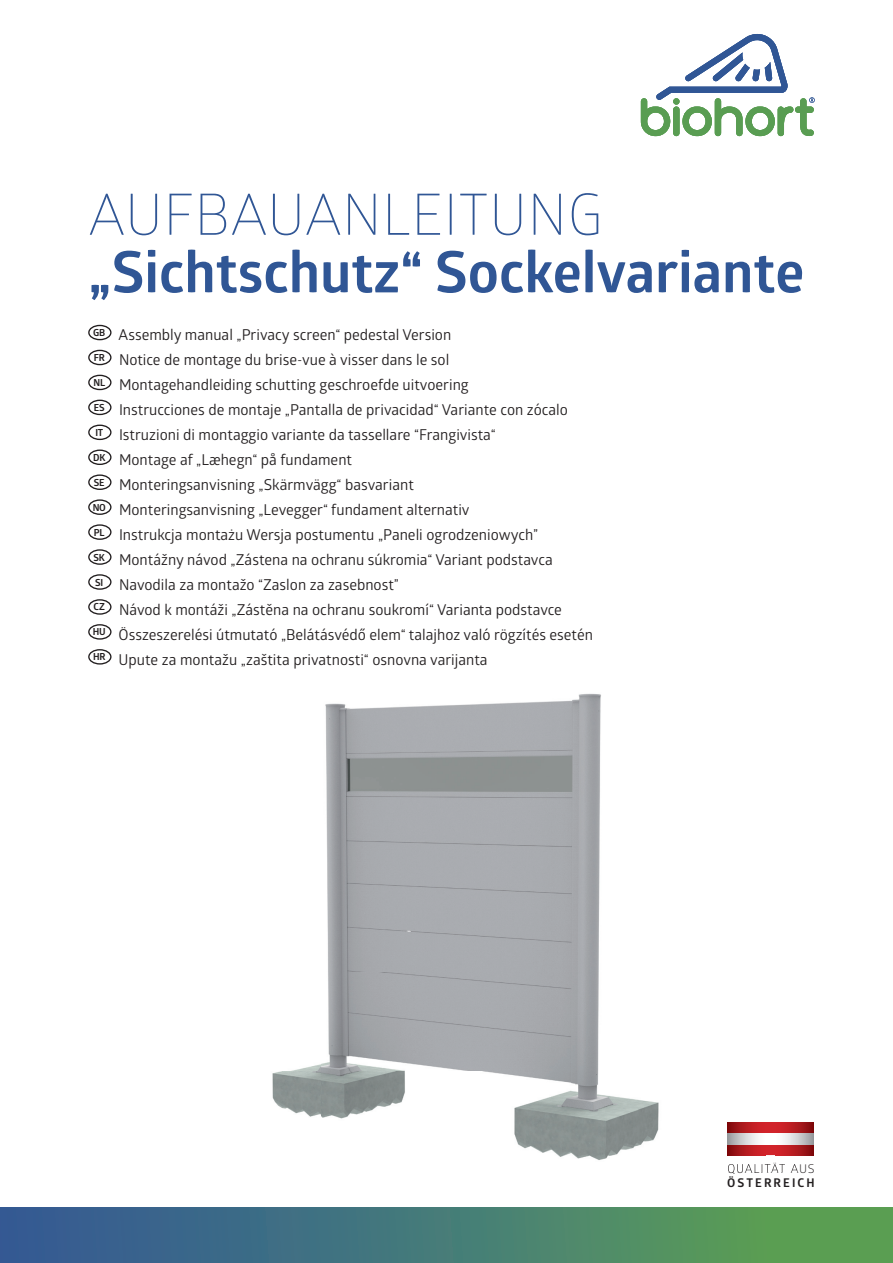
<style>
.page{position:relative;width:893px;height:1263px;background:#fff}
.page>*{position:absolute;margin:0;border:0;box-sizing:border-box;transform-origin:0 0}
.t1{font:700 57.15px "Glober";color:#305695}
.t2{font:300 57.15px "Glober";letter-spacing:.01em;color:#305695}
.t3{font:15px/24.9px "Glober";color:#231f20}
.t4{font:12px "Glober";letter-spacing:.06em;color:#231f20}
.t5{font:700 12px "Glober";letter-spacing:.17em;color:#231f20}
</style>
<div class="page">
<div style="left:0;top:1208px;width:893px;height:55px;background:linear-gradient(to right,#31579a,#5ea54e)"></div>
<svg style="left:641px;top:34px;width:174px;height:102px"></svg>
<svg style="left:797px;top:1123px;width:16px;height:10px"></svg>
<svg style="left:797px;top:1144px;width:16px;height:11px"></svg>
<svg style="left:797px;top:1133px;width:16px;height:11px"></svg>
<div style="left:88px;top:325px;width:24px;height:15px;border:1px solid #231f20;border-radius:50%"></div>
<div style="left:88px;top:350px;width:24px;height:15px;border:1px solid #231f20;border-radius:50%"></div>
<div style="left:88px;top:375px;width:24px;height:15px;border:1px solid #231f20;border-radius:50%"></div>
<div style="left:88px;top:400px;width:24px;height:15px;border:1px solid #231f20;border-radius:50%"></div>
<div style="left:88px;top:425px;width:24px;height:15px;border:1px solid #231f20;border-radius:50%"></div>
<svg style="left:89px;top:450px;width:22px;height:14px"></svg>
<div style="left:88px;top:449px;width:24px;height:16px;border:1px solid #231f20;border-radius:50%"></div>
<svg style="left:89px;top:475px;width:22px;height:14px"></svg>
<div style="left:88px;top:474px;width:24px;height:16px;border:1px solid #231f20;border-radius:50%"></div>
<svg style="left:89px;top:500px;width:22px;height:14px"></svg>
<div style="left:88px;top:499px;width:24px;height:16px;border:1px solid #231f20;border-radius:50%"></div>
<svg style="left:89px;top:525px;width:22px;height:14px"></svg>
<div style="left:88px;top:524px;width:24px;height:16px;border:1px solid #231f20;border-radius:50%"></div>
<svg style="left:89px;top:550px;width:22px;height:14px"></svg>
<div style="left:88px;top:549px;width:24px;height:16px;border:1px solid #231f20;border-radius:50%"></div>
<svg style="left:89px;top:575px;width:22px;height:14px"></svg>
<div style="left:88px;top:574px;width:24px;height:16px;border:1px solid #231f20;border-radius:50%"></div>
<svg style="left:89px;top:600px;width:22px;height:14px"></svg>
<div style="left:88px;top:599px;width:24px;height:16px;border:1px solid #231f20;border-radius:50%"></div>
<svg style="left:89px;top:625px;width:22px;height:14px"></svg>
<div style="left:88px;top:624px;width:24px;height:16px;border:1px solid #231f20;border-radius:50%"></div>
<svg style="left:89px;top:650px;width:22px;height:14px"></svg>
<div style="left:88px;top:649px;width:24px;height:16px;border:1px solid #231f20;border-radius:50%"></div>
<img style="left:272px;top:693px;width:525px;height:470px">
<img style="left:728px;top:1163px;width:69px;height:8px">
<img style="left:765px;top:1144px;width:10px;height:11px">
<svg style="left:765px;top:1123px;width:10px;height:21px"></svg>
<img style="left:727px;top:1123px;width:38px;height:32px">
<img style="left:775px;top:1123px;width:22px;height:32px">
<h1 class="t2" style="left:88px;top:176px;width:516px">AUFBAUANLEITUNG</h1>
<h1 class="t1" style="left:88px;top:231px;width:718px">„Sichtschutz“ Sockelvariante</h1>
<p class="t3" style="left:93px;top:322px;width:502px"><sup>GB</sup> Assembly manual „Privacy screen“ pedestal Version<br><sup>FR</sup> Notice de montage du brise-vue à visser dans le sol<br><sup>NL</sup> Montagehandleiding schutting geschroefde uitvoering<br><sup>ES</sup> Instrucciones de montaje „Pantalla de privacidad“ Variante con zócalo<br><sup>IT</sup> Istruzioni di montaggio variante da tassellare “Frangivista“<br><sup>DK</sup> Montage af „Læhegn“ på fundament<br><sup>SE</sup> Monteringsanvisning „Skärmvägg“ basvariant<br><sup>NO</sup> Monteringsanvisning „Levegger“ fundament alternativ<br><sup>PL</sup> Instrukcja montażu Wersja postumentu „Paneli ogrodzeniowych”<br><sup>SK</sup> Montážny návod „Zástena na ochranu súkromia“ Variant podstavca<br><sup>SI</sup> Navodila za montažo “Zaslon za zasebnost”<br><sup>CZ</sup> Návod k montáži „Zástěna na ochranu soukromí“ Varianta podstavce<br><sup>HU</sup> Összeszerelési útmutató „Belátásvédő elem“ talajhoz való rögzítés esetén <sup>HR</sup> Upute za montažu „zaštita privatnosti“ osnovna varijanta</p>
<p class="t4" style="left:727px;top:1160px;width:89px">QUALITÄT AUS</p>
<p class="t5" style="left:727px;top:1174px;width:89px">ÖSTERREICH</p>
</div>
